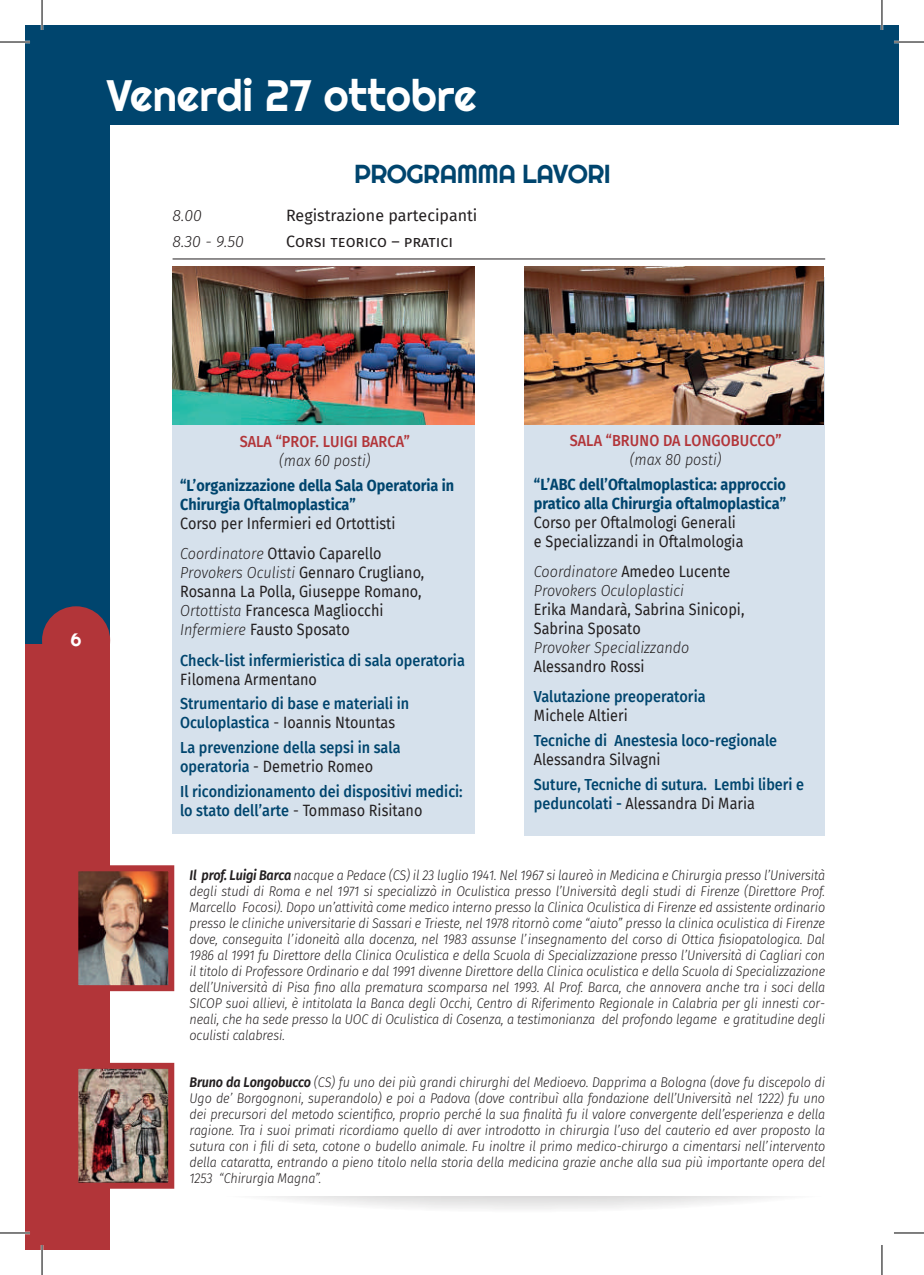
<style>
.page{position:relative;width:924px;height:1275px;background:#fff}
.page>*{position:absolute;margin:0;border:0;box-sizing:border-box;transform-origin:0 0}
.t1{font:44px "Righteous";color:#fff}
.t2{font:26px "Righteous";letter-spacing:-.02em;color:#00456e}
.t3{font:18px "Righteous";color:#fff}
.t4{font:500 16px/19px "Fira Sans";color:#00456e;scale:.9 1}
.t5{font:16px/19px "Fira Sans";color:#231f20;scale:.9 1}
.t6{font:700 16px/19px "Fira Sans";color:#00456e;scale:.9 1}
.t7{font:italic 300 16px/19px "Fira Sans";color:#231f20;scale:.9 1}
.t8{font:16px "Fira Sans";color:#231f20}
.t9{font:500 16px "Fira Sans";letter-spacing:.01em;color:#b23539;scale:.9 1}
.t10{font:italic 300 16px "Fira Sans";color:#231f20}
.t11{font:italic 300 14px/16px "Fira Sans";letter-spacing:-.01em;color:#231f20;text-align:justify;scale:.9 1}
.s1{font-weight:300;font-style:italic}
.s2{font-weight:400;color:#231f20}
.s3{font-weight:400;font-style:normal}
.s4{font-weight:600}
</style>
<div class="page">
<div style="left:25px;top:25px;width:873px;height:624px;background:#00456e"></div>
<div style="left:25px;top:644px;width:873px;height:606px;background:#b23539"></div>
<div style="left:110px;top:125px;width:788px;height:1125px;background:#fff"></div>
<div style="left:42px;top:606px;width:68px;height:68px;background:#b23539;border-radius:50%"></div>
<div style="left:172px;top:277px;width:302px;height:557px;background:#d6e1ec"></div>
<hr style="left:172px;top:258px;width:652px;height:1px;background:#231f20">
<img style="left:172px;top:266px;width:302px;height:159px">
<div style="left:524px;top:277px;width:300px;height:558px;background:#d6e1ec"></div>
<img style="left:524px;top:266px;width:298px;height:159px">
<img style="left:79px;top:1069px;width:88px;height:112px">
<div style="left:72px;top:1062px;width:102px;height:126px;border:6px solid #b23539"></div>
<img style="left:79px;top:872px;width:88px;height:112px">
<div style="left:72px;top:865px;width:102px;height:126px;border:6px solid #b23539"></div>
<svg style="left:265px;top:1196px;width:517px;height:13px"></svg>
<hr style="left:0;top:41px;width:30px;height:2px;background:#fff">
<hr style="left:893px;top:41px;width:30px;height:2px;background:#fff">
<hr style="left:0;top:1231px;width:30px;height:3px;background:#fff">
<hr style="left:41px;top:0;width:2px;height:30px;background:#fff">
<hr style="left:41px;top:1245px;width:2px;height:30px;background:#fff">
<hr style="left:880px;top:0;width:2px;height:30px;background:#fff">
<hr style="left:0;top:42px;width:30px;height:1px;background:#000">
<hr style="left:893px;top:42px;width:30px;height:1px;background:#000">
<hr style="left:0;top:1232px;width:30px;height:1px;background:#000">
<hr style="left:893px;top:1232px;width:30px;height:1px;background:#000">
<hr style="left:42px;top:0;width:1px;height:30px;background:#000">
<hr style="left:42px;top:1245px;width:1px;height:30px;background:#000">
<hr style="left:881px;top:0;width:1px;height:30px;background:#000">
<hr style="left:881px;top:1245px;width:1px;height:30px;background:#000">
<h1 class="t1" style="left:106px;top:68px;width:371px">Venerdi 27 ottobre</h1>
<h2 class="t2" style="left:354px;top:157px;width:258px">PROGRAMMA LAVORI</h2>
<p class="t10" style="left:172px;top:205px;width:31px">8.00</p>
<p class="t8" style="left:286px;top:204px;width:193px">Registrazione partecipanti</p>
<p class="t10" style="left:172px;top:230px;width:73px">8.30 - 9.50</p>
<p class="t8" style="left:286px;top:229px;width:168px">Corsi teorico – pratici</p>
<p class="t3" style="left:70px;top:628px;width:13px">6</p>
<p class="t9" style="left:240px;top:429px;width:191px">SALA “PROF. LUIGI BARCA”</p>
<p class="t7" style="left:279px;top:451px;width:103px">(max 60 posti)</p>
<p class="t6" style="left:180px;top:475px;width:306px">“L’organizzazione della Sala Operatoria in<br>Chirurgia Oftalmoplastica”</p>
<p class="t5" style="left:180px;top:507px;width:240px;line-height:30.4px">Corso per Infermieri ed Ortottisti<br><span class="s1">Coordinatore</span> Ottavio Caparello</p>
<p class="t5" style="left:180px;top:563px;width:273px"><span class="s1">Provokers Oculisti</span> Gennaro Crugliano, Rosanna La Polla, Giuseppe Romano, <span class="s1">Ortottista</span> Francesca Magliocchi <span class="s1">Infermiere</span> Fausto Sposato</p>
<p class="t4" style="left:180px;top:649px;width:318px">Check-list infermieristica di sala operatoria</p>
<p class="t5" style="left:180px;top:669px;width:153px">Filomena Armentano</p>
<p class="t4" style="left:180px;top:693px;width:256px">Strumentario di base e materiali in<br>Oculoplastica <span class="s2">-</span> <span class="s2">Ioannis Ntountas</span></p>
<p class="t4" style="left:180px;top:737px;width:246px">La prevenzione della sepsi in sala operatoria <span class="s2">-</span> <span class="s2">Demetrio Romeo</span></p>
<p class="t4" style="left:180px;top:781px;width:315px">Il ricondizionamento dei dispositivi medici: lo stato dell’arte <span class="s2">-</span> <span class="s2">Tommaso Risitano</span></p>
<p class="t9" style="left:569px;top:427px;width:237px">SALA “BRUNO DA LONGOBUCCO”</p>
<p class="t7" style="left:629px;top:450px;width:103px">(max 80 posti)</p>
<p class="t6" style="left:533px;top:473px;width:282px">“L’ABC dell’Oftalmoplastica: approccio pratico alla Chirurgia oftalmoplastica”</p>
<p class="t5" style="left:533px;top:512px;width:234px">Corso per Oftalmologi Generali e Specializzandi in Oftalmologia</p>
<p class="t7" style="left:533px;top:562px;width:220px">Coordinatore <span class="s3">Amedeo Lucente<br></span>Provokers Oculoplastici</p>
<p class="t5" style="left:533px;top:599px;width:235px">Erika Mandarà, Sabrina Sinicopi,<br>Sabrina Sposato</p>
<p class="t7" style="left:533px;top:638px;width:174px">Provoker Specializzando</p>
<p class="t5" style="left:533px;top:656px;width:125px">Alessandro Rossi</p>
<p class="t4" style="left:533px;top:686px;width:192px">Valutazione preoperatoria</p>
<p class="t5" style="left:533px;top:706px;width:106px">Michele Altieri</p>
<p class="t4" style="left:533px;top:730px;width:272px">Tecniche di Anestesia loco-regionale</p>
<p class="t5" style="left:533px;top:749px;width:142px">Alessandra Silvagni</p>
<p class="t4" style="left:533px;top:774px;width:302px">Suture, Tecniche di sutura. Lembi liberi e peduncolati - <span class="s2">Alessandra Di Maria</span></p>
<p class="t11" style="left:189px;top:867px;width:707px"><span class="s4">Il prof. Luigi Barca</span> nacque a Pedace (CS) il 23 luglio 1941. Nel 1967 si laureò in Medicina e Chirurgia presso l’Università degli studi di Roma e nel 1971 si specializzò in Oculistica presso l’Università degli studi di Firenze (Direttore Prof.<br>Marcello Focosi). Dopo un’attività come medico interno presso la Clinica Oculistica di Firenze ed assistente ordinario presso le cliniche universitarie di Sassari e Trieste, nel 1978 ritornò come “aiuto” presso la clinica oculistica di Firenze dove, conseguita l’idoneità alla docenza, nel 1983 assunse l’insegnamento del corso di Ottica fisiopatologica. Dal 1986 al 1991 fu Direttore della Clinica Oculistica e della Scuola di Specializzazione presso l’Università di Cagliari con il titolo di Professore Ordinario e dal 1991 divenne Direttore della Clinica oculistica e della Scuola di Specializzazione dell’Università di Pisa fino alla prematura scomparsa nel 1993. Al Prof. Barca, che annovera anche tra i soci della SICOP suoi allievi, è intitolata la Banca degli Occhi, Centro di Riferimento Regionale in Calabria per gli innesti cor&shy;neali, che ha sede presso la UOC di Oculistica di Cosenza, a testimonianza del profondo legame e gratitudine degli oculisti calabresi.</p>
<p class="t11" style="left:189px;top:1074px;width:707px"><span class="s4">Bruno da Longobucco</span> (CS) fu uno dei più grandi chirurghi del Medioevo. Dapprima a Bologna (dove fu discepolo di Ugo de’ Borgognoni, superandolo) e poi a Padova (dove contribuì alla fondazione dell’Università nel 1222) fu uno dei precursori del metodo scientifico, proprio perché la sua finalità fu il valore convergente dell’esperienza e della ragione. Tra i suoi primati ricordiamo quello di aver introdotto in chirurgia l’uso del cauterio ed aver proposto la sutura con i fili di seta, cotone o budello animale. Fu inoltre il primo medico-chirurgo a cimentarsi nell’intervento della cataratta, entrando a pieno titolo nella storia della medicina grazie anche alla sua più importante opera del 1253 “Chirurgia Magna”.</p>
</div>
